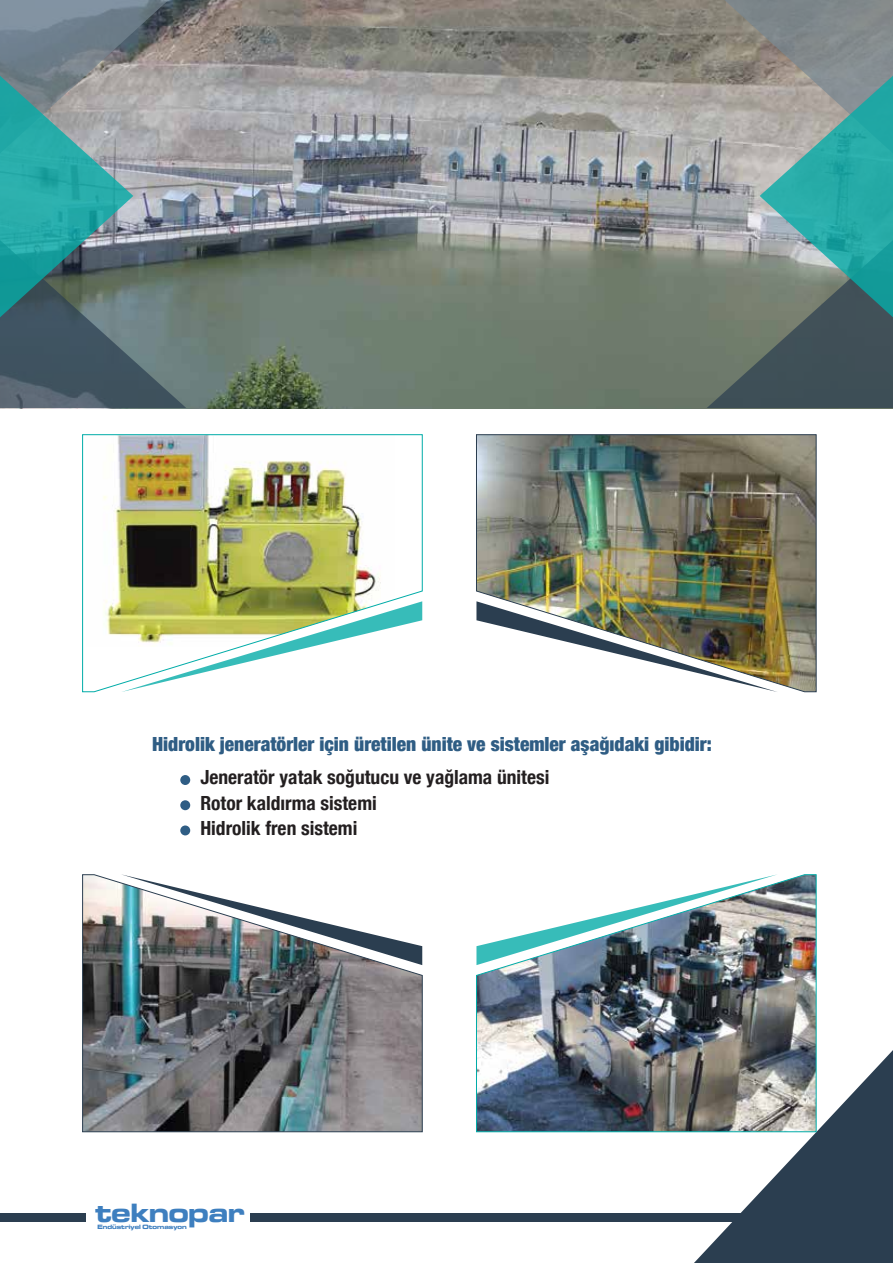
<style>
.page{position:relative;width:893px;height:1263px;background:#fff}
.page>*{position:absolute;margin:0;border:0;box-sizing:border-box;transform-origin:0 0}
.t1{font:700 expanded 27.45px "Microgramma DOT";color:#3e7fbf}
.t2{font:700 condensed 19.5px/25.5px "Helvetica Neue";color:#231f20}
.t3{font:900 condensed 19.5px "Helvetica Neue";color:#2f5d84}
.t4{font:700 expanded 6.45px "Microgramma DOT";color:#3e7fbf}
</style>
<div class="page">
<img style="left:186px;top:0;width:521px;height:408px">
<svg style="left:707px;top:0;width:53px;height:408px;background:#8d9089"></svg>
<svg style="left:760px;top:0;width:133px;height:408px;background:#5d8a8a"></svg>
<svg style="left:133px;top:0;width:53px;height:408px;background:#81898c"></svg>
<svg style="left:0;top:0;width:133px;height:408px;background:#55868b"></svg>
<div style="left:180px;top:775px;width:10px;height:10px;background:#2f5d84;border-radius:50%"></div>
<div style="left:180px;top:800px;width:10px;height:10px;background:#2f5d84;border-radius:50%"></div>
<div style="left:180px;top:825px;width:10px;height:10px;background:#2f5d84;border-radius:50%"></div>
<div style="left:0;top:1213px;width:86px;height:9px;background:#2b3e50"></div>
<div style="left:251px;top:1213px;width:642px;height:9px;background:#2b3e50"></div>
<svg style="left:682px;top:1050px;width:211px;height:213px;fill:#2b3e50"></svg>
<img style="left:82px;top:434px;width:341px;height:258px">
<img style="left:476px;top:434px;width:341px;height:258px">
<img style="left:82px;top:874px;width:341px;height:258px">
<img style="left:476px;top:874px;width:341px;height:258px">
<p class="t3" style="left:152px;top:732px;width:561px">Hidrolik jeneratörler için üretilen ünite ve sistemler aşağıdaki gibidir:</p>
<p class="t2" style="left:200px;top:764px;width:350px">Jeneratör yatak soğutucu ve yağlama ünitesi<br>Rotor kaldırma sistemi<br>Hidrolik fren sistemi</p>
<h1 class="t1" style="left:95px;top:1194px;width:150px">teknopar</h1>
<p class="t4" style="left:98px;top:1223px;width:91px">Endüstriyel Otomasyon</p>
</div>
